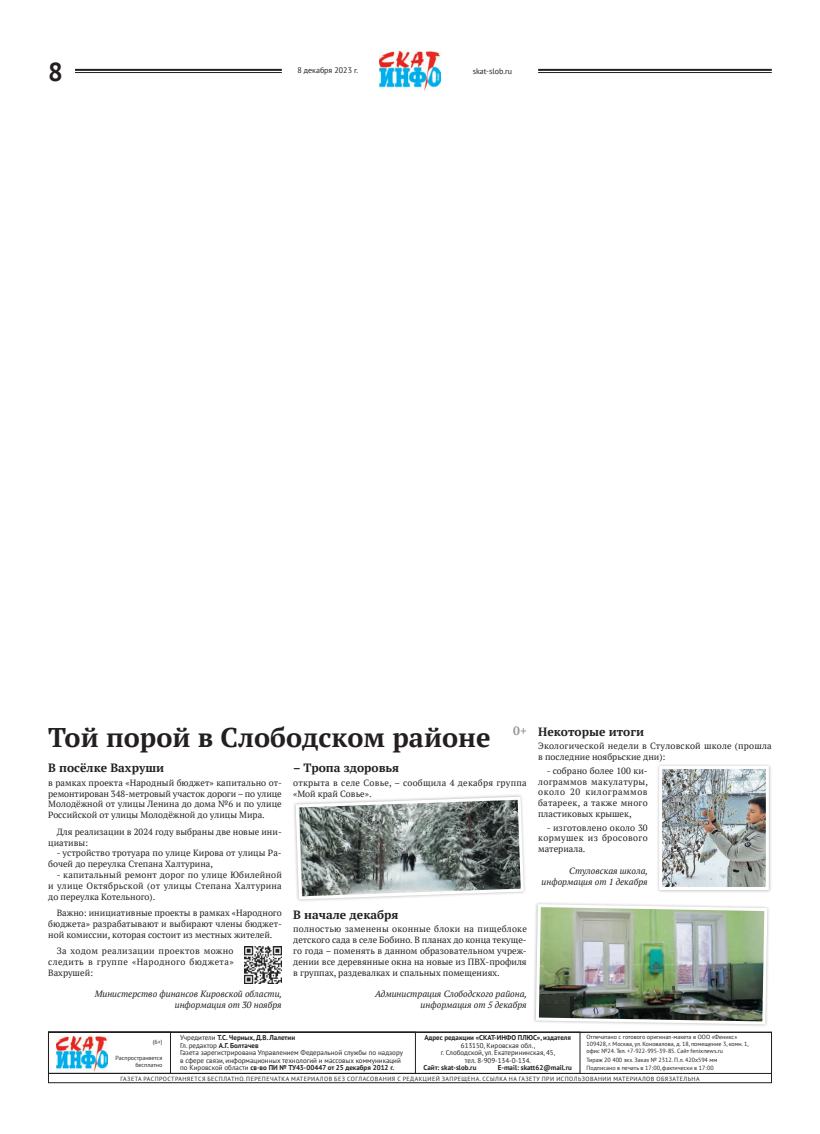
<style>
.page{position:relative;width:820px;height:1134px;background:#fff}
.page>*{position:absolute;margin:0;border:0;box-sizing:border-box;transform-origin:0 0}
.t1{font:700 27px "PT Serif";color:#231f20}
.t2{font:700 26px "PT Sans";color:#231f20}
.t3{font:700 12px "PT Serif";color:#231f20}
.t4{font:700 12px "PT Serif";color:#939598}
.t5{font:9px/10.8px "PT Serif";color:#231f20;text-align:justify}
.t6{font:italic 9px/10.8px "PT Serif";color:#231f20;text-align:right}
.t7{font:9px/10.8px "PT Serif";letter-spacing:.02em;color:#231f20}
.t8{font:9px/10.8px "PT Serif";letter-spacing:.025em;color:#231f20}
.t9{font:8px "PT Sans";color:#231f20}
.t10{font:7px/7.5px "PT Sans";color:#231f20;text-align:center}
.t11{font:700 7px "PT Sans";color:#231f20}
.t12{font:6px/7px "PT Sans";color:#231f20}
.t13{font:6px "PT Sans";letter-spacing:.08em;color:#231f20}
.s1{font-weight:700}
</style>
<div class="page">
<img style="left:379px;top:51px;width:61px;height:40px">
<hr style="left:75px;top:69px;width:207px;height:2px;background:#231f20">
<hr style="left:75px;top:72px;width:207px;height:1px;background:#231f20">
<hr style="left:538px;top:69px;width:233px;height:2px;background:#231f20">
<hr style="left:538px;top:72px;width:233px;height:1px;background:#231f20">
<div style="left:48px;top:1032px;width:723px;height:51px;border:1px solid #231f20"></div>
<div style="left:48px;top:1032px;width:723px;height:42px;border:1px solid #231f20"></div>
<div style="left:48px;top:1032px;width:532px;height:42px;border:1px solid #231f20"></div>
<div style="left:48px;top:1032px;width:367px;height:42px;border:1px solid #231f20"></div>
<div style="left:48px;top:1032px;width:123px;height:42px;border:1px solid #231f20"></div>
<img style="left:56px;top:1036px;width:52px;height:35px">
<img style="left:534px;top:903px;width:234px;height:123px">
<svg style="left:294px;top:795px;width:231px;height:106px"></svg>
<img style="left:245px;top:947px;width:37px;height:36px">
<div style="left:655px;top:763px;width:116px;height:130px;background:#231f20;opacity:.3"></div>
<img style="left:662px;top:770px;width:102px;height:116px">
<div style="left:658px;top:766px;width:110px;height:124px;border:3px solid #fff"></div>
<h2 class="t2" style="left:48px;top:54px;width:16px">8</h2>
<p class="t9" style="left:297px;top:65px;width:62px">8 декабря 2023 г.</p>
<p class="t9" style="left:472px;top:66px;width:41px">skat-slob.ru</p>
<h1 class="t1" style="left:48px;top:720px;width:443px">Той порой в Слободском районе</h1>
<h3 class="t4" style="left:513px;top:723px;width:15px">0+</h3>
<h3 class="t3" style="left:48px;top:760px;width:117px">В посёлке Вахруши</h3>
<p class="t5" style="left:48px;top:777px;width:235px">в рамках проекта «Народный бюджет» капитально от&shy;ремонтирован 348-метровый участок дороги – по улице Молодёжной от улицы Ленина до дома №6 и по улице Российской от улицы Молодёжной до улицы Мира.</p>
<p class="t5" style="left:48px;top:826px;width:235px;text-indent:9px">Для реализации в 2024 году выбраны две новые ини&shy;циативы:</p>
<p class="t5" style="left:48px;top:848px;width:235px;text-indent:9px">- устройство тротуара по улице Кирова от улицы Ра&shy;бочей до переулка Степана Халтурина,</p>
<p class="t5" style="left:48px;top:869px;width:235px;text-indent:9px">- капитальный ремонт дорог по улице Юбилейной и улице Октябрьской (от улицы Степана Халтурина до переулка Котельного).</p>
<p class="t5" style="left:48px;top:907px;width:235px;text-indent:9px">Важно: инициативные проекты в рамках «Народного бюджета» разрабатывают и выбирают члены бюджет&shy;ной комиссии, которая состоит из местных жителей.</p>
<p class="t5" style="left:48px;top:945px;width:187px;text-indent:9px">За ходом реализации проектов можно следить в группе «Народного бюджета» Вахрушей:</p>
<p class="t6" style="left:95px;top:989px;width:189px">Министерство финансов Кировской области, информация от 30 ноября</p>
<h3 class="t3" style="left:293px;top:760px;width:107px">– Тропа здоровья</h3>
<p class="t8" style="left:293px;top:777px;width:235px">открыта в селе Совье, – сообщила 4 декабря группа «Мой край Совье».</p>
<h3 class="t3" style="left:293px;top:907px;width:107px">В начале декабря</h3>
<p class="t5" style="left:293px;top:924px;width:235px">полностью заменены оконные блоки на пищеблоке детского сада в селе Бобино. В планах до конца текуще&shy;го года – поменять в данном образовательном учреж&shy;дении все деревянные окна на новые из ПВХ-профиля в группах, раздевалках и спальных помещениях.</p>
<p class="t6" style="left:375px;top:989px;width:153px">Администрация Слободского района, информация от 5 декабря</p>
<h3 class="t3" style="left:538px;top:724px;width:107px">Некоторые итоги</h3>
<p class="t7" style="left:538px;top:741px;width:235px">Экологической недели в Стуловской школе (прошла в последние ноябрьские дни):</p>
<p class="t5" style="left:538px;top:765px;width:111px;text-indent:9px">- собрано более 100 ки&shy;лограммов макулатуры, около 20 килограммов батареек, а также много пластиковых крышек,</p>
<p class="t5" style="left:538px;top:822px;width:111px;text-indent:9px">- изготовлено около 30 кормушек из бросового материала.</p>
<p class="t6" style="left:541px;top:865px;width:108px">Стуловская школа, информация от 1 декабря</p>
<p class="t12" style="left:586px;top:1033px;width:164px">Отпечатано с готового оригинал-макета в ООО «Феникс»<br>109428, г. Москва, ул. Коновалова, д. 18, помещение 3, комн. 1, офис №24. Тел. +7-922-995-39-85. Сайт fenixnews.ru</p>
<p class="t12" style="left:586px;top:1055px;width:132px;line-height:8.4px">Тираж 20 400 экз. Заказ № 2312. П.л. 420х594 мм<br>Подписано в печать в 17:00, фактически в 17:00</p>
<p class="t13" style="left:120px;top:1075px;width:580px">ГАЗЕТА РАСПРОСТРАНЯЕТСЯ БЕСПЛАТНО. ПЕРЕПЕЧАТКА МАТЕРИАЛОВ БЕЗ СОГЛАСОВАНИЯ С РЕДАКЦИЕЙ ЗАПРЕЩЕНА. ССЫЛКА НА ГАЗЕТУ ПРИ ИСПОЛЬЗОВАНИИ МАТЕРИАЛОВ ОБЯЗАТЕЛЬНА</p>
<p class="t11" style="left:424px;top:1033px;width:148px">Адрес редакции «СКАТ-ИНФО ПЛЮС», издателя</p>
<p class="t10" style="left:440px;top:1041px;width:116px">613150, Кировская обл.,<br>г. Слободской, ул. Екатерининская, 45, тел. 8-909-134-0-134.</p>
<p class="t11" style="left:423px;top:1063px;width:55px">Сайт: skat-slob.ru</p>
<p class="t11" style="left:497px;top:1063px;width:76px">E-mail: skatt62@mail.ru</p>
<p class="t10" style="left:180px;top:1034px;width:224px;text-align:left">Учредители <span class="s1">Т.С. Черных, Д.В. Лалетин<br></span>Гл. редактор <span class="s1">А.Г. Болтачев<br></span>Газета зарегистрирована Управлением Федеральной службы по надзору в сфере связи, информационных технологий и массовых коммуникаций по Кировской области <span class="s1">св-во ПИ № ТУ43-00447 от 25 декабря 2012 г.</span></p>
<p class="t12" style="left:153px;top:1038px;width:11px">(6+)</p>
<p class="t12" style="left:116px;top:1054px;width:48px;text-align:right">Распространяется бесплатно</p>
</div>
